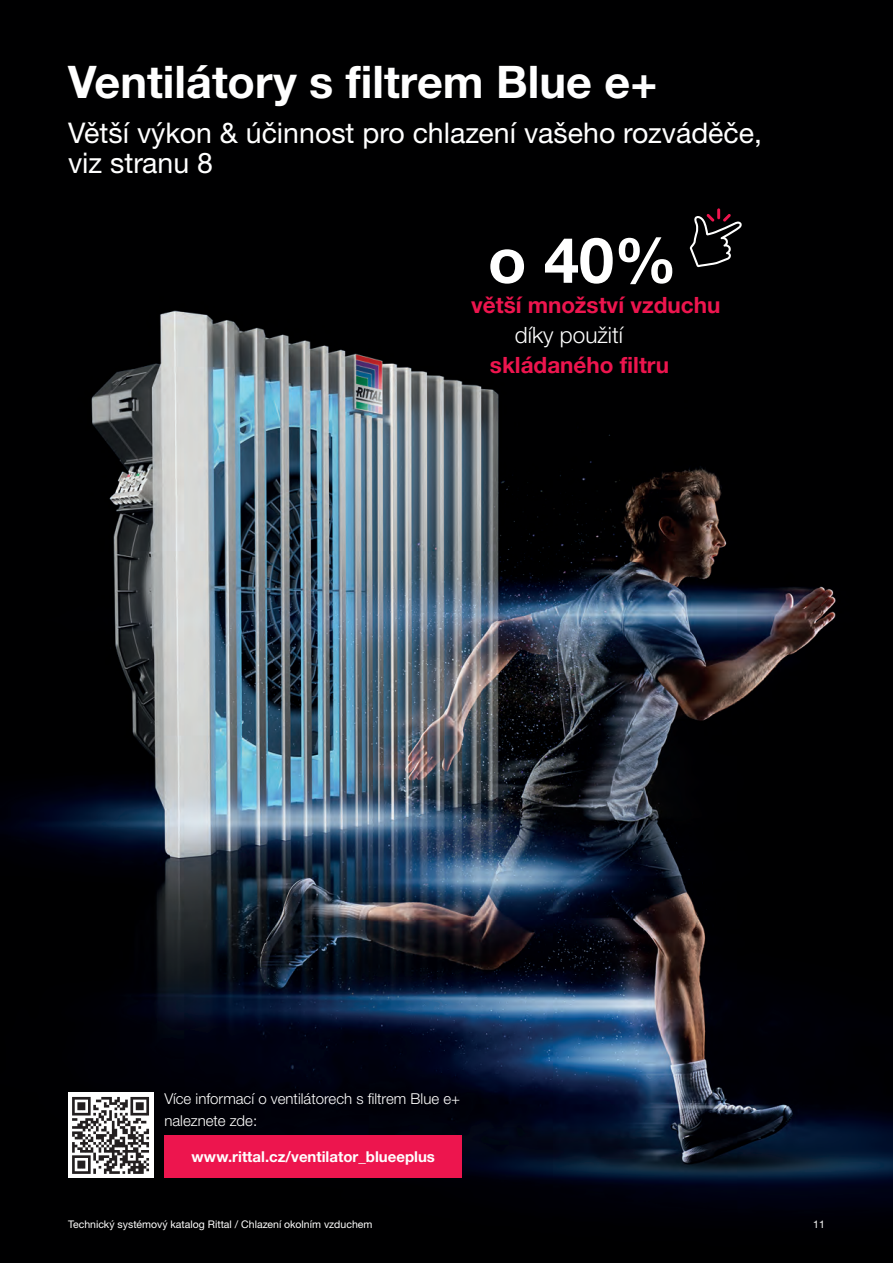
<style>
.page{position:relative;width:893px;height:1263px;background:#fff}
.page>*{position:absolute;margin:0;border:0;box-sizing:border-box;transform-origin:0 0}
.t1{font:700 63px "Neue Helvetica For Rittal";color:#fff}
.t2{font:700 45px "Neue Helvetica For Rittal";color:#fff}
.t3{font:28.5px/30px "Neue Helvetica For Rittal";color:#fff}
.t4{font:700 22.5px "Neue Helvetica For Rittal";color:#ed154e}
.t5{font:300 22.5px "Neue Helvetica For Rittal";color:#fff}
.t6{font:300 15px/21.8px "Neue Helvetica For Rittal";color:#fff}
.t7{font:700 15px "Neue Helvetica For Rittal";color:#fff}
.t8{font:10.5px "Neue Helvetica For Rittal";color:#fff}
</style>
<div class="page">
<img style="left:0;top:0;width:893px;height:1263px">
<svg style="left:689px;top:208px;width:53px;height:59px;background:#272123"></svg>
<div style="left:68px;top:1093px;width:85px;height:85px;background:#fff"></div>
<svg style="left:72px;top:1097px;width:77px;height:77px"></svg>
<div style="left:164px;top:1135px;width:298px;height:43px;background:#ed154e"></div>
<h2 class="t2" style="left:68px;top:55px;width:591px">Ventilátory s filtrem Blue e+</h2>
<h3 class="t3" style="left:68px;top:118px;width:695px">Větší výkon &amp; účinnost pro chlazení vašeho rozváděče, viz stranu 8</h3>
<h1 class="t1" style="left:488px;top:221px;width:191px">o 40%</h1>
<h3 class="t4" style="left:471px;top:291px;width:251px">větší množství vzduchu</h3>
<h3 class="t5" style="left:515px;top:321px;width:109px">díky použití</h3>
<h3 class="t4" style="left:490px;top:351px;width:181px">skládaného filtru</h3>
<h3 class="t6" style="left:164px;top:1088px;width:297px">Více informací o ventilátorech s filtrem Blue e+ naleznete zde:</h3>
<h3 class="t7" style="left:192px;top:1148px;width:245px">www.rittal.cz/ventilator_blueeplus</h3>
<p class="t8" style="left:68px;top:1218px;width:306px">Technický systémový katalog Rittal / Chlazení okolním vzduchem</p>
<p class="t8" style="left:813px;top:1218px;width:13px">11</p>
</div>
